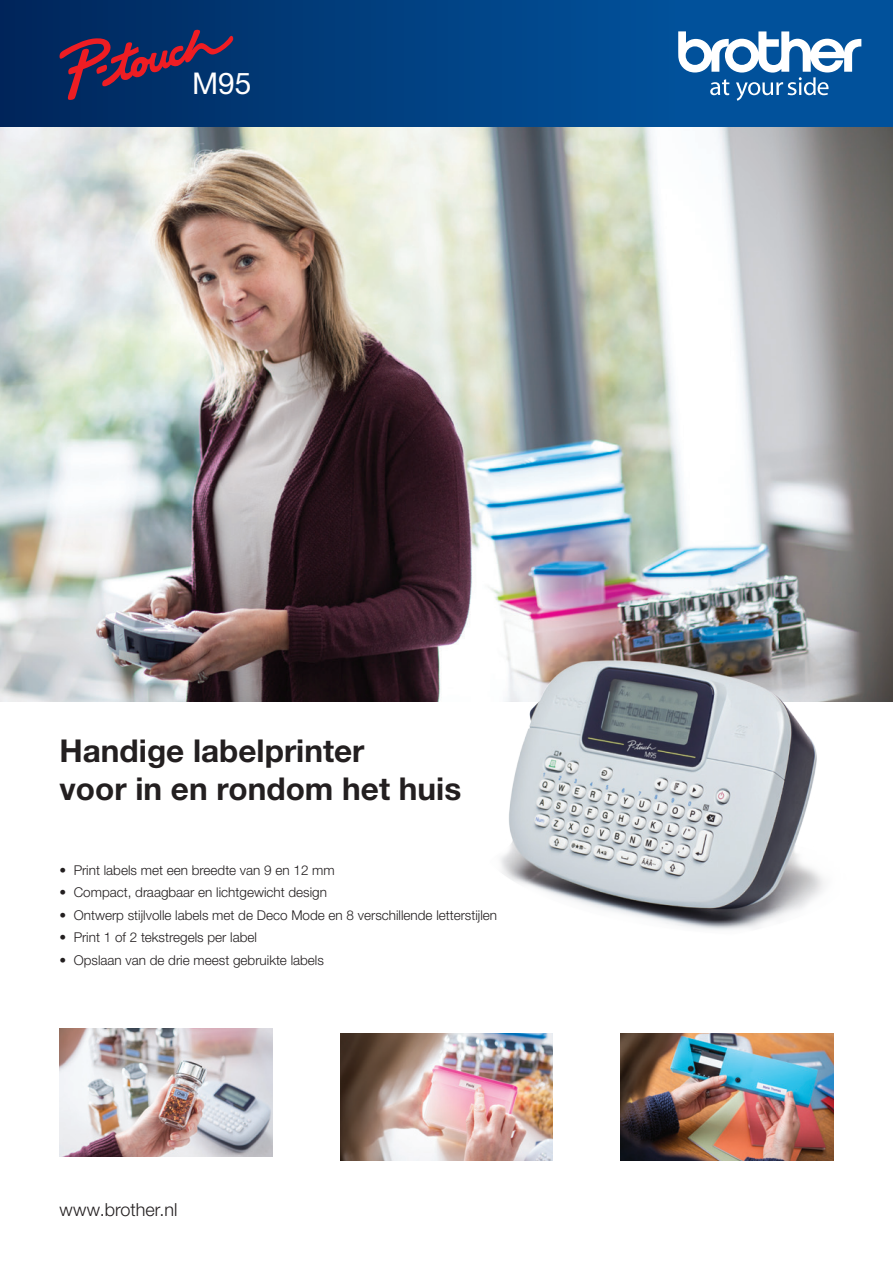
<style>
.page{position:relative;width:893px;height:1263px;background:#fff}
.page>*{position:absolute;margin:0;border:0;box-sizing:border-box;transform-origin:0 0}
.Titles{font:700 31.5px/37.8px "Helvetica Neue LTW1 G";color:#231f20}
.Body{font:30px "Helvetica Neue LTW1 G";color:#fff}
.Body-2{font:300 18px "Helvetica Neue LTW1 G";color:#231f20}
.t1{font:300 13.5px "Helvetica Neue LTW1 G";color:#231f20}
</style>
<div class="page">
<div style="left:0;top:0;width:685px;height:128px;background:linear-gradient(to right,#00265a,#01529c)"></div>
<div style="left:685px;top:0;width:208px;height:128px;background:#01519b"></div>
<svg style="left:678px;top:31px;width:183px;height:70px"></svg>
<img style="left:0;top:128px;width:893px;height:574px">
<svg style="left:60px;top:30px;width:173px;height:70px"></svg>
<img style="left:478px;top:627px;width:415px;height:303px">
<img style="left:60px;top:1029px;width:212px;height:127px">
<img style="left:340px;top:1033px;width:213px;height:128px">
<img style="left:621px;top:1033px;width:212px;height:128px">
<p class="Body" style="left:192px;top:65px;width:61px">M95</p>
<p class="Titles" style="left:60px;top:732px;width:403px">Handige labelprinter<br>voor in en rondom het huis</p>
<p class="t1" style="left:60px;top:861px;width:277px">• Print labels met een breedte van 9 en 12 mm</p>
<p class="t1" style="left:60px;top:884px;width:269px">• Compact, draagbaar en lichtgewicht design</p>
<p class="t1" style="left:60px;top:906px;width:439px">• Ontwerp stijlvolle labels met de Deco Mode en 8 verschillende letterstijlen</p>
<p class="t1" style="left:60px;top:929px;width:199px">• Print 1 of 2 tekstregels per label</p>
<p class="t1" style="left:60px;top:951px;width:266px">• Opslaan van de drie meest gebruikte labels</p>
<p class="Body-2" style="left:60px;top:1199px;width:120px">www.brother.nl</p>
</div>
